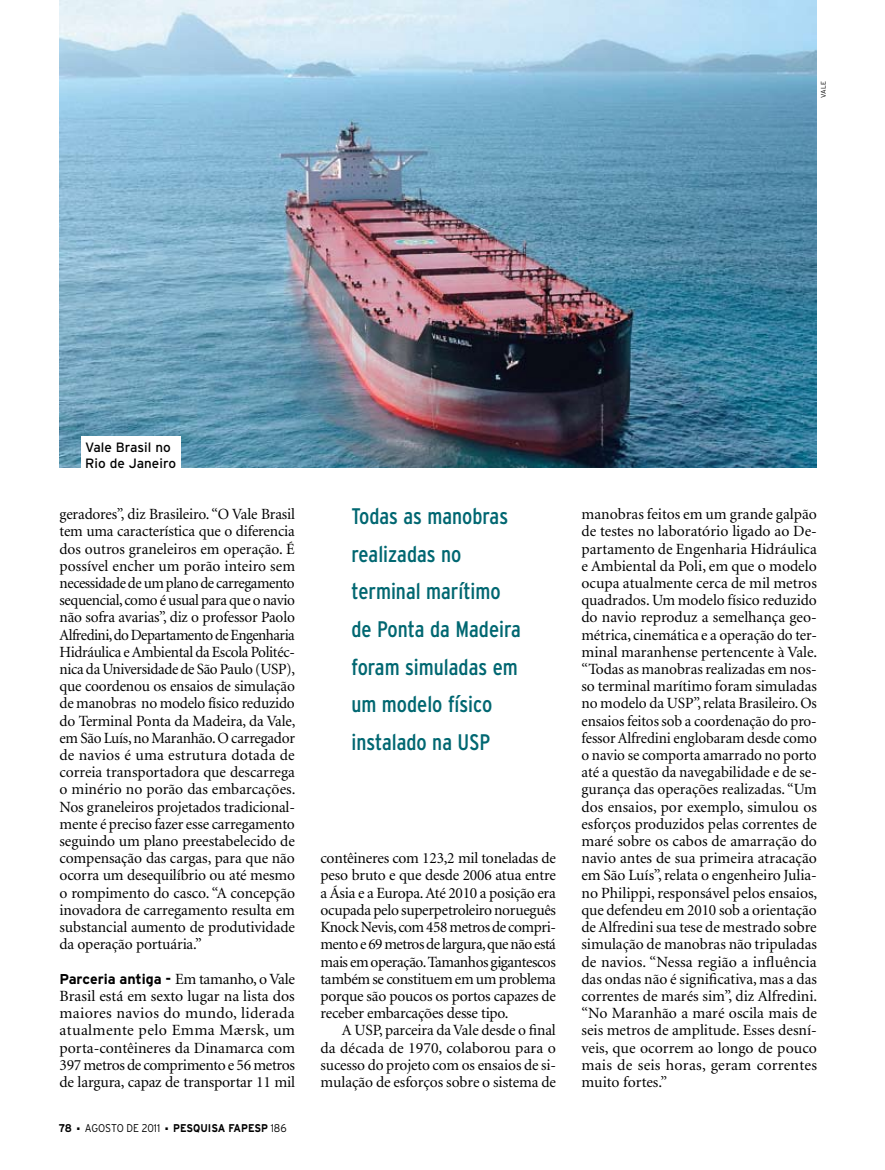
<style>
.page{position:relative;width:885px;height:1170px;background:#fff}
.page>*{position:absolute;margin:0;border:0;box-sizing:border-box;transform-origin:0 0}
.t1{font:condensed 22.5px/37.5px "Interstate";color:#006771}
.t2{font:15.6px/17.2px "Minion";letter-spacing:-.01em;color:#000;text-align:justify}
.t3{font:700 14.25px "Interstate";color:#000}
.t4{font:13.5px/15.8px "Interstate";color:#000}
.t5{font:700 11.25px "Interstate";color:#000;scale:.9 1}
.t6{font:300 11.25px "Interstate";letter-spacing:-.01em;color:#000;scale:.9 1}
.t7{font:300 6.75px "Interstate";color:#000}
.s1{font-family:"Minion";font-weight:400;font-size:15.6px}
.s2{font-weight:300}
</style>
<div class="page">
<img style="left:60px;top:0;width:756px;height:467px">
<div style="left:81px;top:437px;width:99px;height:35px;background:#fff"></div>
<p class="t7" style="left:819px;top:98px;width:18px;rotate:-90deg">VALE</p>
<p class="t4" style="left:85px;top:439px;width:92px">Vale Brasil no<br>Rio de Janeiro</p>
<p class="t2" style="left:60px;top:506px;width:237px">geradores”, diz Brasileiro. “O Vale Brasil tem uma característica que o diferencia dos outros graneleiros em operação. É possível encher um porão inteiro sem necessidade de um plano de carregamento sequencial, como é usual para que o navio não sofra avarias”, diz o professor Paolo Alfredini, do Departamento de Engenharia Hidráulica e Ambiental da Escola Politéc&shy;nica da Universidade de São Paulo (USP), que coordenou os ensaios de simulação de manobras no modelo físico reduzido do Terminal Ponta da Madeira, da Vale, em São Luís, no Maranhão. O carregador de navios é uma estrutura dotada de correia transportadora que descarrega o minério no porão das embarcações.<br>Nos graneleiros projetados tradicional&shy;mente é preciso fazer esse carregamento seguindo um plano preestabelecido de compensação das cargas, para que não ocorra um desequilíbrio ou até mesmo o rompimento do casco. “A concepção inovadora de carregamento resulta em substancial aumento de produtividade da operação portuária.”</p>
<p class="t3" style="left:60px;top:970px;width:237px">Parceria antiga - <span class="s1">Em tamanho, o Vale</span></p>
<p class="t2" style="left:60px;top:987px;width:237px">Brasil está em sexto lugar na lista dos maiores navios do mundo, liderada atualmente pelo Emma Mærsk, um porta-contêineres da Dinamarca com 397 metros de comprimento e 56 metros de largura, capaz de transportar 11 mil</p>
<p class="t5" style="left:59px;top:1121px;width:16px">78</p>
<p class="t6" style="left:77px;top:1121px;width:94px">■ AGOSTO DE 2011</p>
<p class="t5" style="left:165px;top:1121px;width:136px">■ PESQUISA FAPESP <span class="s2">186</span></p>
<h1 class="t1" style="left:351px;top:497px;width:171px">Todas as manobras realizadas no terminal marítimo de Ponta da Madeira foram simuladas em um modelo físico instalado na USP</h1>
<p class="t2" style="left:320px;top:850px;width:237px">contêineres com 123,2 mil toneladas de peso bruto e que desde 2006 atua entre a Ásia e a Europa. Até 2010 a posição era ocupada pelo superpetroleiro norueguês Knock Nevis, com 458 metros de compri&shy;mento e 69 metros de largura, que não está mais em operação. Tamanhos gigantescos também se constituem em um problema porque são poucos os portos capazes de receber embarcações desse tipo.</p>
<p class="t2" style="left:320px;top:1022px;width:237px;text-indent:21px">A USP, parceira da Vale desde o final da década de 1970, colaborou para o sucesso do projeto com os ensaios de si&shy;mulação de esforços sobre o sistema de</p>
<p class="t2" style="left:581px;top:506px;width:237px">manobras feitos em um grande galpão de testes no laboratório ligado ao De&shy;partamento de Engenharia Hidráulica e Ambiental da Poli, em que o modelo ocupa atualmente cerca de mil metros quadrados. Um modelo físico reduzido do navio reproduz a semelhança geo&shy;métrica, cinemática e a operação do ter&shy;minal maranhense pertencente à Vale. “Todas as manobras realizadas em nos&shy;so terminal marítimo foram simuladas no modelo da USP”, relata Brasileiro. Os ensaios feitos sob a coordenação do pro&shy;fessor Alfredini englobaram desde como o navio se comporta amarrado no porto até a questão da navegabilidade e de se&shy;gurança das operações realizadas. “Um dos ensaios, por exemplo, simulou os esforços produzidos pelas correntes de maré sobre os cabos de amarração do navio antes de sua primeira atracação em São Luís”, relata o engenheiro Julia&shy;no Philippi, responsável pelos ensaios, que defendeu em 2010 sob a orientação de Alfredini sua tese de mestrado sobre simulação de manobras não tripuladas de navios. “Nessa região a influência das ondas não é significativa, mas a das correntes de marés sim”, diz Alfredini. “No Maranhão a maré oscila mais de seis metros de amplitude. Esses desní&shy;veis, que ocorrem ao longo de pouco mais de seis horas, geram correntes muito fortes.”</p>
</div>
